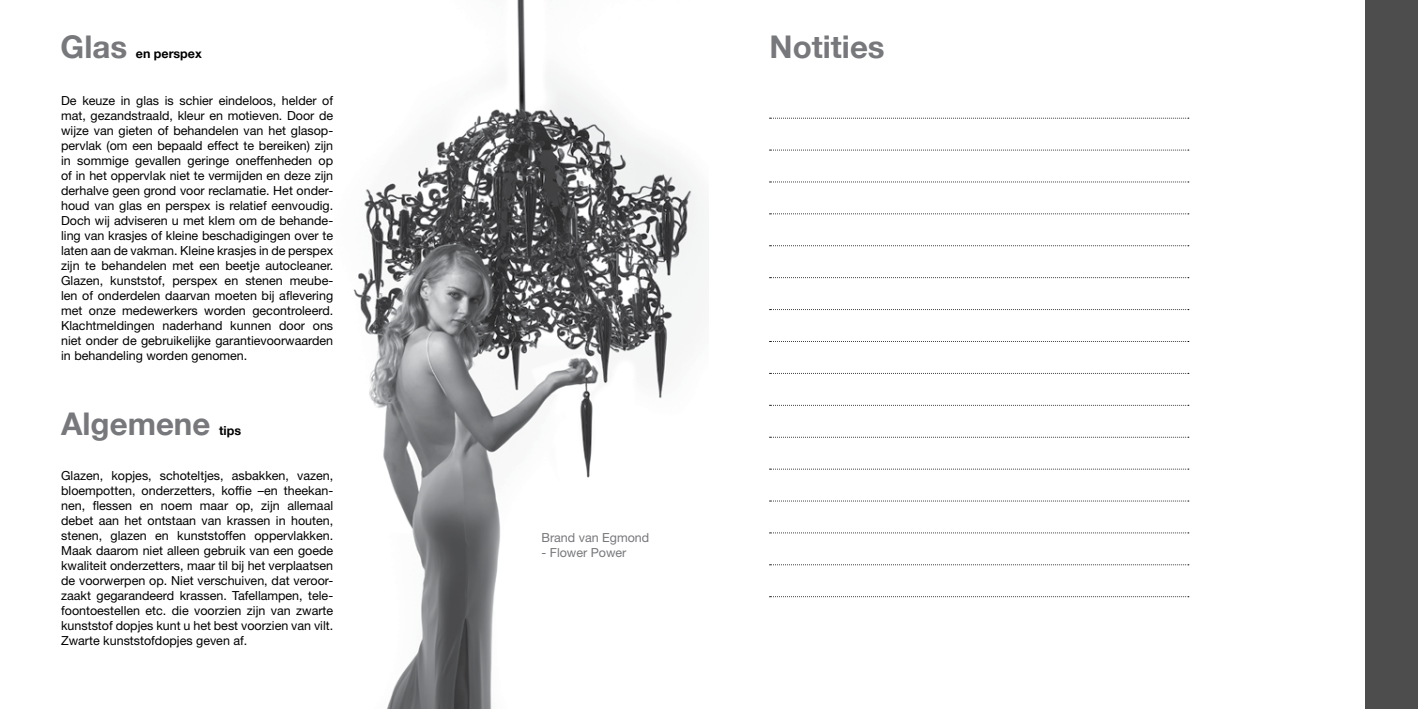
<style>
.page{position:relative;width:1418px;height:709px;background:#fff}
.page>*{position:absolute;margin:0;border:0;box-sizing:border-box;transform-origin:0 0}
.t1{font:700 31.25px "Helvetica Neue";color:#77787b}
.t2{font:12.5px/15px "Helvetica Neue LT";color:#000;text-align:justify}
.t3{font:12.5px "Helvetica Neue LT";color:#77787b}
.t4{font:700 12.5px "Helvetica Neue";color:#000}
</style>
<div class="page">
<div style="left:1364px;top:0;width:53px;height:709px;background:#4d4d4d"></div>
<svg style="left:769px;top:118px;width:419px;height:1px"></svg>
<svg style="left:769px;top:150px;width:419px;height:1px"></svg>
<svg style="left:769px;top:182px;width:419px;height:1px"></svg>
<svg style="left:769px;top:213px;width:419px;height:1px"></svg>
<svg style="left:769px;top:245px;width:419px;height:1px"></svg>
<svg style="left:769px;top:277px;width:419px;height:1px"></svg>
<svg style="left:769px;top:309px;width:419px;height:1px"></svg>
<svg style="left:769px;top:341px;width:419px;height:1px"></svg>
<svg style="left:769px;top:373px;width:419px;height:1px"></svg>
<svg style="left:769px;top:405px;width:419px;height:1px"></svg>
<svg style="left:769px;top:437px;width:419px;height:1px"></svg>
<svg style="left:769px;top:469px;width:419px;height:1px"></svg>
<svg style="left:769px;top:500px;width:419px;height:1px"></svg>
<svg style="left:769px;top:532px;width:419px;height:1px"></svg>
<svg style="left:769px;top:564px;width:419px;height:1px"></svg>
<svg style="left:769px;top:596px;width:419px;height:1px"></svg>
<img style="left:353px;top:0;width:353px;height:709px">
<h1 class="t1" style="left:61px;top:22px;width:68px">Glas</h1>
<p class="t4" style="left:136px;top:44px;width:67px">en perspex</p>
<p class="t2" style="left:61px;top:93px;width:273px">De keuze in glas is schier eindeloos, helder of mat, gezandstraald, kleur en motieven. Door de wijze van gieten of behandelen van het glasopo pervlak (om een bepaald effect te bereiken) zijn in sommige gevallen geringe oneffenheden op of in het oppervlak niet te vermijden en deze zijn derhalve geen grond voor reclamatie. Het ondero houd van glas en perspex is relatief eenvoudig.<br>Doch wij adviseren u met klem om de behandeo ling van krasjes of kleine beschadigingen over te laten aan de vakman. Kleine krasjes in de perspex zijn te behandelen met een beetje autocleaner.<br>Glazen, kunststof, perspex en stenen meubeo len of onderdelen daarvan moeten bij aflevering met onze medewerkers worden gecontroleerd.<br>Klachtmeldingen naderhand kunnen door ons niet onder de gebruikelijke garantievoorwaarden in behandeling worden genomen.</p>
<h1 class="t1" style="left:61px;top:400px;width:151px">Algemene</h1>
<p class="t4" style="left:219px;top:421px;width:23px">tips</p>
<p class="t2" style="left:61px;top:468px;width:273px">Glazen, kopjes, schoteltjes, asbakken, vazen, bloempotten, onderzetters, koffie –en theekano nen, flessen en noem maar op, zijn allemaal debet aan het ontstaan van krassen in houten, stenen, glazen en kunststoffen oppervlakken.<br>Maak daarom niet alleen gebruik van een goede kwaliteit onderzetters, maar til bij het verplaatsen de voorwerpen op. Niet verschuiven, dat verooro zaakt gegarandeerd krassen. Tafellampen, teleo foontoestellen etc. die voorzien zijn van zwarte kunststof dopjes kunt u het best voorzien van vilt.<br>Zwarte kunststofdopjes geven af.</p>
<h1 class="t1" style="left:769px;top:22px;width:117px">Notities</h1>
<p class="t3" style="left:541px;top:530px;width:109px">Brand van Egmond</p>
<p class="t3" style="left:541px;top:545px;width:86px">- Flower Power</p>
</div>
